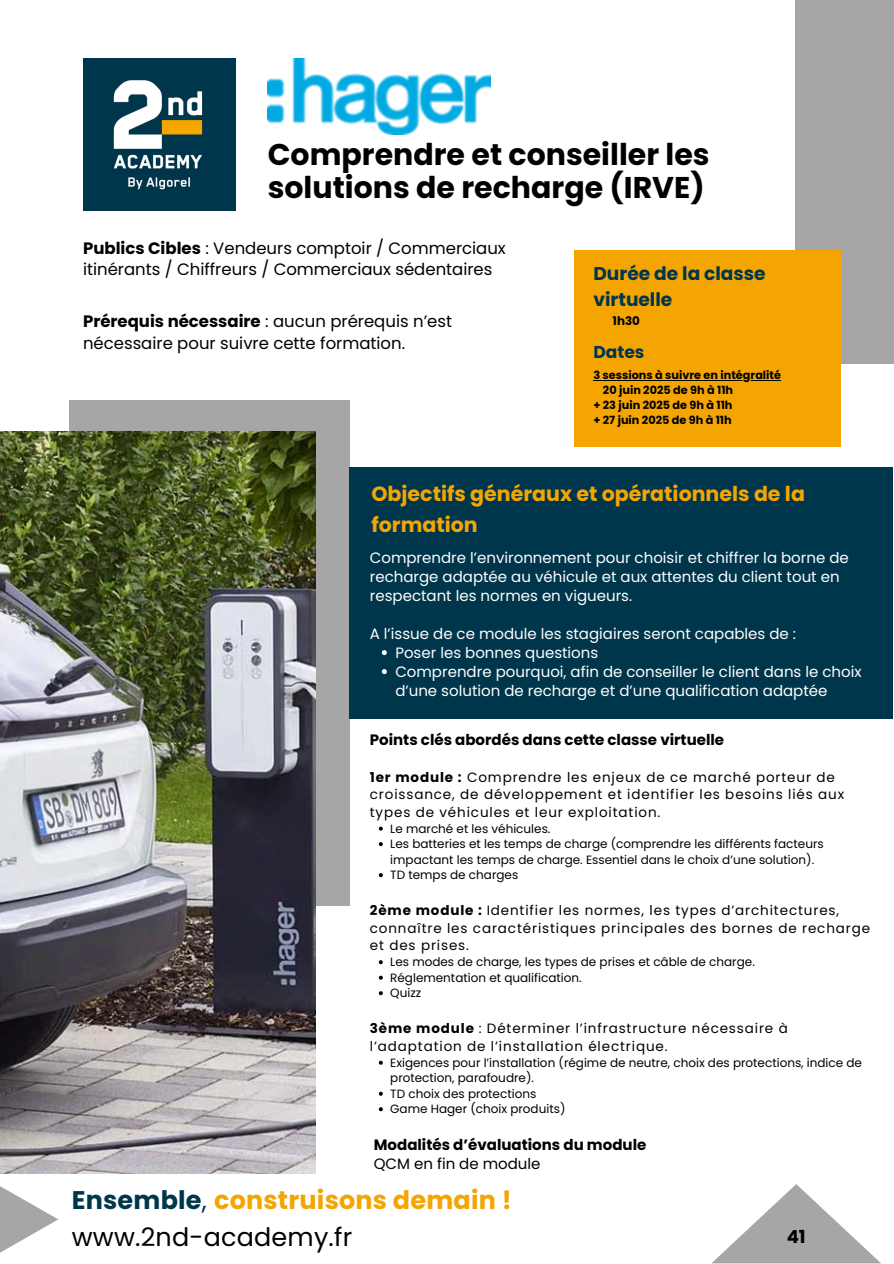
<style>
.page{position:relative;width:894px;height:1264px;background:#fff}
.page>*{position:absolute;margin:0;border:0;box-sizing:border-box;transform-origin:0 0}
.t1{font:700 30px/32.7px "Poppins";color:#000}
.t2{font:700 25.5px/37.2px "Poppins";letter-spacing:.01em;color:#f4a502}
.t3{font:700 20.55px/30.3px "Poppins";color:#f4a502}
.t4{font:700 18.6px/25.8px "Poppins";color:#00364b}
.t5{font:700 18px "Poppins";color:#000}
.t6{font:700 17.1px "Poppins";color:#00364b}
.t7{font:16.5px/21.3px "Poppins";color:#000}
.t8{font:15px/19px "Poppins";color:#fefefe}
.t9{font:700 15px "Poppins";color:#000}
.t10{font:15px "Poppins";color:#000}
.t11{font:13.5px/17.5px "Poppins";letter-spacing:.065em;color:#000}
.t12{font:12px/15.5px "Poppins";color:#000}
.t13{font:700 11.85px "Poppins";color:#000}
.t14{font:700 11.25px "Poppins";color:#000}
.s1{font-weight:700}
.s2{color:#00364b}
.s3{font-weight:400;color:#00364b}
.s4{font-weight:400;color:#000}
</style>
<div class="page">
<div style="left:69px;top:400px;width:280px;height:505px;background:#a6a6a6"></div>
<div style="left:349px;top:467px;width:544px;height:252px;background:#00364b"></div>
<div style="left:795px;top:0;width:98px;height:363px;background:#a6a6a6"></div>
<div style="left:574px;top:250px;width:266px;height:197px;background:#f4a502"></div>
<img style="left:83px;top:59px;width:152px;height:152px">
<img style="left:0;top:431px;width:316px;height:742px">
<svg style="left:382px;top:650px;width:5px;height:5px"></svg>
<svg style="left:382px;top:669px;width:5px;height:5px"></svg>
<hr style="left:593px;top:380px;width:187px;height:1px;background:#000">
<svg style="left:379px;top:826px;width:4px;height:4px"></svg>
<svg style="left:379px;top:842px;width:4px;height:4px"></svg>
<svg style="left:379px;top:873px;width:4px;height:4px"></svg>
<svg style="left:379px;top:960px;width:4px;height:4px"></svg>
<svg style="left:379px;top:975px;width:4px;height:4px"></svg>
<svg style="left:379px;top:991px;width:4px;height:4px"></svg>
<svg style="left:379px;top:1060px;width:4px;height:4px"></svg>
<svg style="left:379px;top:1091px;width:4px;height:4px"></svg>
<svg style="left:379px;top:1107px;width:4px;height:4px"></svg>
<svg style="left:0;top:1186px;width:58px;height:66px"></svg>
<svg style="left:712px;top:1184px;width:168px;height:79px"></svg>
<img style="left:268px;top:59px;width:222px;height:75px">
<h4 class="t1" style="left:268px;top:138px;width:443px">Comprendre et conseiller les solutions de recharge (IRVE)</h4>
<h3 class="t7" style="left:83px;top:238px;width:424px"><span class="s1">Publics Cibles</span> : Vendeurs comptoir / Commerciaux itinérants / Chiffreurs / Commerciaux sédentaires</h3>
<p class="t7" style="left:83px;top:311px;width:370px"><span class="s1">Prérequis nécessaire</span> : aucun prérequis n’est nécessaire pour suivre cette formation.</p>
<p class="t4" style="left:593px;top:260px;width:174px">Durée de la classe virtuelle</p>
<p class="t13" style="left:612px;top:312px;width:29px">1h30</p>
<p class="t6" style="left:593px;top:340px;width:52px">Dates</p>
<p class="t14" style="left:593px;top:367px;width:189px">3 sessions à suivre en intégralité</p>
<p class="t14" style="left:602px;top:382px;width:132px">20 juin 2025 de 9h à 11h</p>
<p class="t14" style="left:593px;top:397px;width:141px">+ 23 juin 2025 de 9h à 11h</p>
<h3 class="t14" style="left:593px;top:412px;width:140px">+ 27 juin 2025 de 9h à 11h</h3>
<p class="t3" style="left:371px;top:479px;width:435px">Objectifs généraux et opérationnels de la formation</p>
<p class="t8" style="left:370px;top:547px;width:480px">Comprendre l’environnement pour choisir et chiffrer la borne de recharge adaptée au véhicule et aux attentes du client tout en respectant les normes en vigueurs.</p>
<h1 class="t8" style="left:370px;top:623px;width:427px">A l’issue de ce module les stagiaires seront capables de :</h1>
<h5 class="t8" style="left:395px;top:642px;width:204px">Poser les bonnes questions</h5>
<h5 class="t8" style="left:395px;top:661px;width:467px">Comprendre pourquoi, afin de conseiller le client dans le choix d’une solution de recharge et d’une qualification adaptée</h5>
<p class="t9" style="left:370px;top:728px;width:356px">Points clés abordés dans cette classe virtuelle</p>
<p class="t11" style="left:370px;top:768px;width:476px"><span class="s1">1er module :</span> Comprendre les enjeux de ce marché porteur de croissance, de développement et identifier les besoins liés aux types de véhicules et leur exploitation.</p>
<p class="t12" style="left:390px;top:820px;width:162px">Le marché et les véhicules.</p>
<h6 class="t12" style="left:390px;top:836px;width:435px">Les batteries et les temps de charge (comprendre les différents facteurs impactant les temps de charge. Essentiel dans le choix d’une solution).</h6>
<p class="t12" style="left:390px;top:867px;width:129px">TD temps de charges</p>
<p class="t11" style="left:370px;top:901px;width:501px"><span class="s1">2ème module :</span> Identifier les normes, les types d’architectures, connaître les caractéristiques principales des bornes de recharge et des prises.</p>
<p class="t12" style="left:390px;top:954px;width:366px">Les modes de charge, les types de prises et câble de charge.</p>
<p class="t12" style="left:390px;top:969px;width:193px">Réglementation et qualification.</p>
<p class="t12" style="left:390px;top:985px;width:32px">Quizz</p>
<p class="t11" style="left:370px;top:1019px;width:419px"><span class="s1">3ème module</span> : Déterminer l’infrastructure nécessaire à l’adaptation de l’installation électrique.</p>
<p class="t12" style="left:390px;top:1054px;width:473px">Exigences pour l’installation (régime de neutre, choix des protections, indice de protection, parafoudre).</p>
<p class="t12" style="left:390px;top:1085px;width:147px">TD choix des protections</p>
<p class="t12" style="left:390px;top:1101px;width:177px">Game Hager (choix produits)</p>
<p class="t9" style="left:374px;top:1134px;width:274px">Modalités d’évaluations du module</p>
<p class="t10" style="left:374px;top:1153px;width:168px">QCM en fin de module</p>
<p class="t2" style="left:72px;top:1181px;width:441px"><span class="s2">Ensemble</span><span class="s3">,</span> construisons demain ! <span class="s4">www.2nd-academy.fr</span></p>
<p class="t5" style="left:786px;top:1223px;width:20px">41</p>
</div>
